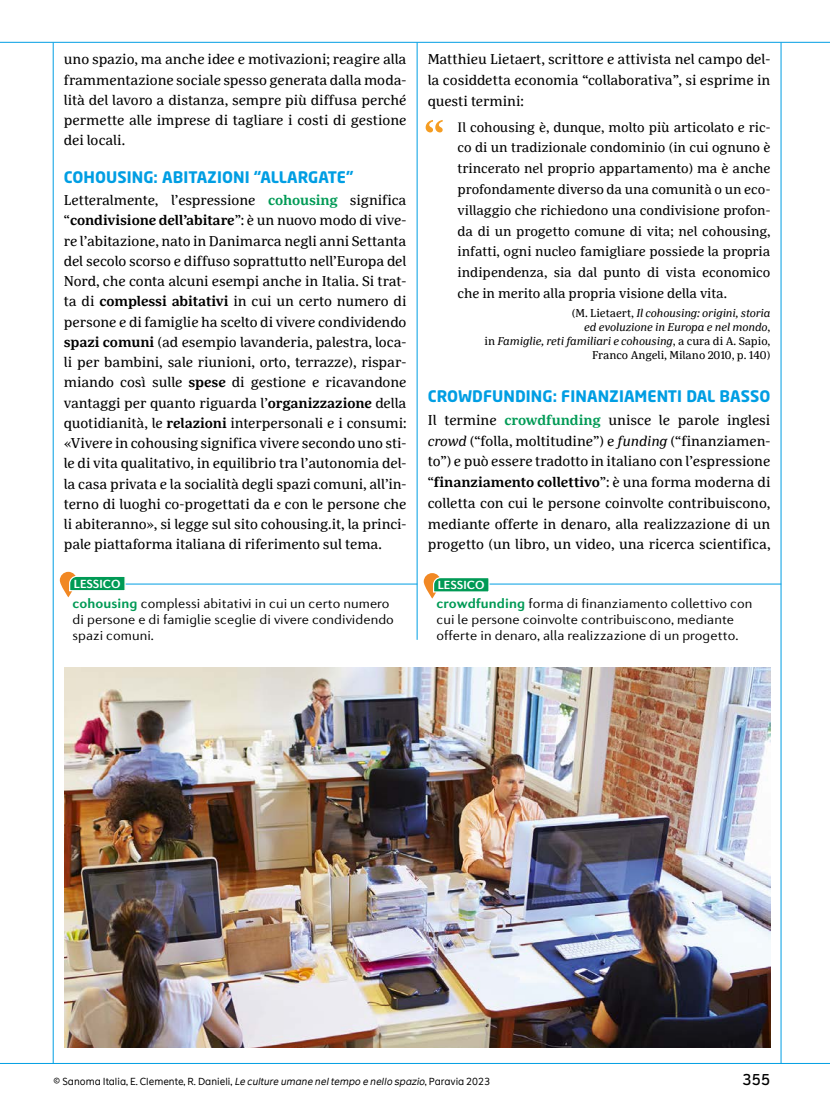
<style>
.page{position:relative;width:830px;height:1106px;background:#fff}
.page>*{position:absolute;margin:0;border:0;box-sizing:border-box;transform-origin:0 0}
.t1{font:700 15.75px "Neo Sans Pro";letter-spacing:.005em;color:#009ee3}
.t2{font:15px "Daytona Pro";color:#000}
.t3{font:300 14.25px/15.8px "Diverda Sans Pro";letter-spacing:.005em;color:#000}
.t4{font:14.1px/20.2px "Marselis Serif OT";color:#000;text-align:justify}
.t5{font:13.5px/20.9px "Marselis Serif OT";color:#000;text-align:justify}
.t6{font:700 12px "Diverda Sans Pro";color:#fff}
.t7{font:italic 11.25px/14px "Marselis Serif OT";color:#000;text-align:right}
.t8{font:9.75px "The Message";color:#000}
.s1{font-weight:700;color:#009a55}
.s2{font-weight:700}
.s3{font-style:normal}
.s4{font-style:italic}
</style>
<div class="page">
<hr style="left:53px;top:43px;width:1px;height:1020px;background:#009ee3">
<hr style="left:0;top:1063px;width:829px;height:1px;background:#009ee3">
<hr style="left:0;top:42px;width:829px;height:1px;background:#009ee3">
<hr style="left:780px;top:43px;width:1px;height:1020px;background:#009ee3">
<hr style="left:416px;top:43px;width:1px;height:597px;background:#009ee3">
<svg style="left:425px;top:120px;width:17px;height:12px"></svg>
<img style="left:64px;top:668px;width:706px;height:379px">
<hr style="left:123px;top:584px;width:294px;height:1px;background:#009ee3">
<svg style="left:60px;top:572px;width:17px;height:25px"></svg>
<svg style="left:68px;top:575px;width:58px;height:17px"></svg>
<hr style="left:487px;top:584px;width:293px;height:1px;background:#009ee3">
<svg style="left:423px;top:573px;width:17px;height:25px"></svg>
<svg style="left:432px;top:576px;width:58px;height:17px"></svg>
<p class="t4" style="left:64px;top:49px;width:344px">uno spazio, ma anche idee e motivazioni; reagire alla frammentazione sociale spesso generata dalla moda&shy;lità del lavoro a distanza, sempre più diffusa perché permette alle imprese di tagliare i costi di gestione dei locali.</p>
<p class="t1" style="left:64px;top:167px;width:291px">COHOUSING: ABITAZIONI “ALLARGATE”</p>
<p class="t4" style="left:64px;top:190px;width:344px">Letteralmente, l’espressione <span class="s1">cohousing</span> significa “<span class="s2">condivisione dell’abitare</span>”: è un nuovo modo di vive&shy;re l’abitazione, nato in Danimarca negli anni Settanta del secolo scorso e diffuso soprattutto nell’Europa del Nord, che conta alcuni esempi anche in Italia. Si trat&shy;ta di <span class="s2">complessi abitativi</span> in cui un certo numero di persone e di famiglie ha scelto di vivere condividendo <span class="s2">spazi comuni</span> (ad esempio lavanderia, palestra, loca&shy;li per bambini, sale riunioni, orto, terrazze), rispar&shy;miando così sulle <span class="s2">spese</span> di gestione e ricavandone vantaggi per quanto riguarda l’<span class="s2">organizzazione</span> della quotidianità, le <span class="s2">relazioni</span> interpersonali e i consumi: «Vivere in cohousing significa vivere secondo uno sti&shy;le di vita qualitativo, in equilibrio tra l’autonomia del&shy;la casa privata e la socialità degli spazi comuni, all’in&shy;terno di luoghi co-progettati da e con le persone che li abiteranno», si legge sul sito cohousing.it, la princi&shy;pale piattaforma italiana di riferimento sul tema.</p>
<p class="t6" style="left:74px;top:577px;width:48px">LESSICO</p>
<p class="t3" style="left:73px;top:595px;width:323px"><span class="s1">cohousing</span> complessi abitativi in cui un certo numero di persone e di famiglie sceglie di vivere condividendo spazi comuni.</p>
<p class="t4" style="left:427px;top:49px;width:344px;line-height:20.7px">Matthieu Lietaert, scrittore e attivista nel campo del&shy;la cosiddetta economia “collaborativa”, si esprime in questi termini:</p>
<p class="t5" style="left:457px;top:116px;width:314px">Il cohousing è, dunque, molto più articolato e ric&shy;co di un tradizionale condominio (in cui ognuno è trincerato nel proprio appartamento) ma è anche profondamente diverso da una comunità o un eco&shy;villaggio che richiedono una condivisione profon&shy;da di un progetto comune di vita; nel cohousing, infatti, ogni nucleo famigliare possiede la propria indipendenza, sia dal punto di vista economico che in merito alla propria visione della vita.</p>
<p class="t7" style="left:484px;top:306px;width:287px"><span class="s3">(M. Lietaert,</span> Il cohousing: origini, storia<br>ed evoluzione in Europa e nel mondo<span class="s3">,<br>in</span> Famiglie, reti familiari e cohousing<span class="s3">, a cura di A. Sapio, Franco Angeli, Milano 2010, p. 140)</span></p>
<p class="t1" style="left:427px;top:386px;width:344px">CROWDFUNDING: FINANZIAMENTI DAL BASSO</p>
<p class="t4" style="left:427px;top:409px;width:344px;line-height:20.7px">Il termine <span class="s1">crowdfunding</span> unisce le parole inglesi <span class="s4">crowd</span> (“folla, moltitudine”) e <span class="s4">funding</span> (“finanziamen&shy;to”) e può essere tradotto in italiano con l’espressione “<span class="s2">finanziamento collettivo</span>”: è una forma moderna di colletta con cui le persone coinvolte contribuiscono, mediante offerte in denaro, alla realizzazione di un progetto (un libro, un video, una ricerca scientifica,</p>
<p class="t6" style="left:437px;top:578px;width:48px">LESSICO</p>
<p class="t3" style="left:436px;top:595px;width:317px"><span class="s1">crowdfunding</span> forma di finanziamento collettivo con cui le persone coinvolte contribuiscono, mediante offerte in denaro, alla realizzazione di un progetto.</p>
<p class="t8" style="left:53px;top:1075px;width:438px">© Sanoma Italia, E. Clemente, R. Danieli, <span class="s4">Le culture umane neltempo e nello spazio</span>, Paravia 2023</p>
<p class="t2" style="left:742px;top:1069px;width:29px">355</p>
</div>
